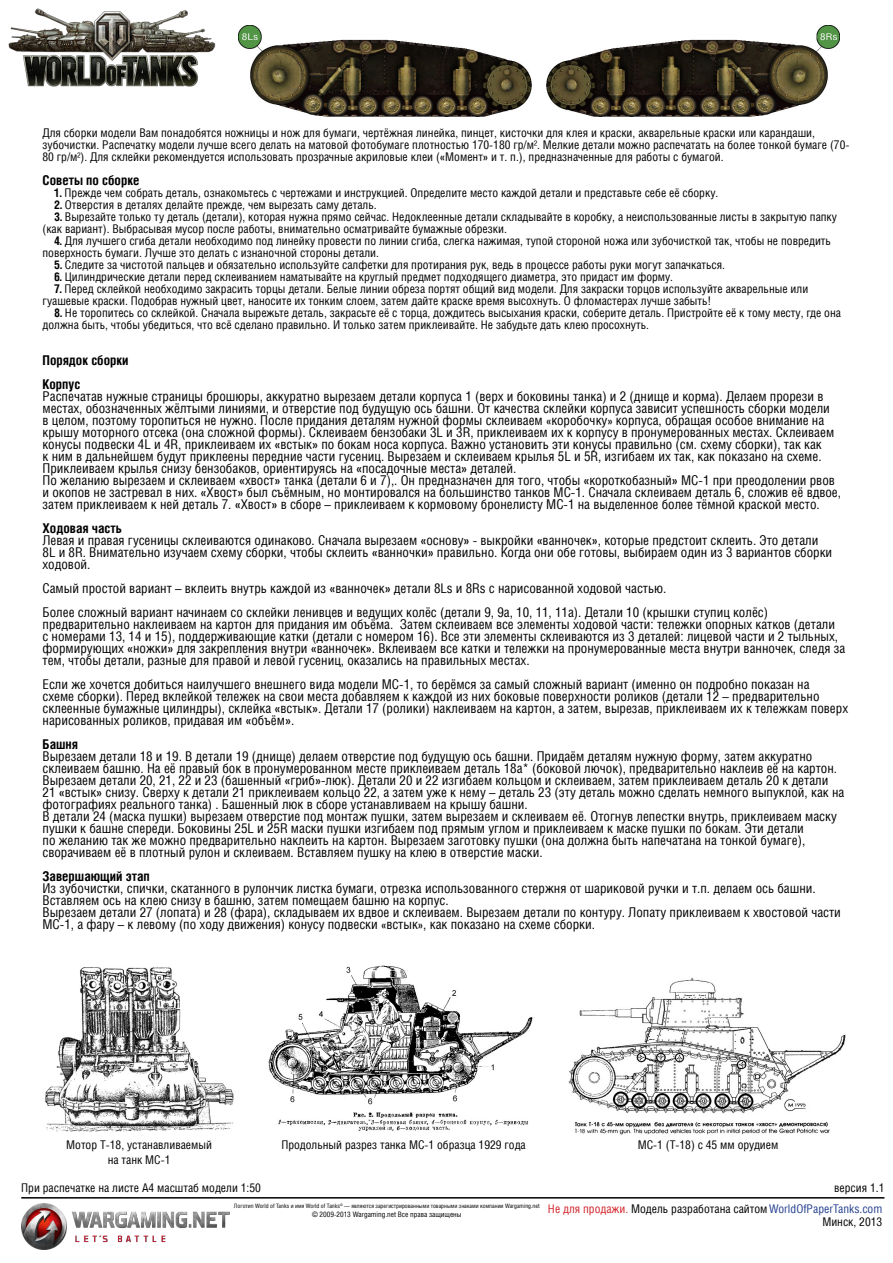
<style>
.page{position:relative;width:893px;height:1263px;background:#fff}
.page>*{position:absolute;margin:0;border:0;box-sizing:border-box;transform-origin:0 0}
.t1{font:13.5px/12px "War Helios Cond C";color:#000}
.t2{font:13.5px/24px "War Helios Cond C Bold";color:#000}
.t3{font:12px/12px "War Helios Cond C";color:#000}
.t4{font:7.5px "War Helios Cond C";color:#000}
.t5{font:6px "War Helios Cond C";color:#000}
.s1{font-family:"War Helios Cond C Bold"}
.s2{font-size:12px}
.s3{color:#d2232a}
.s4{color:#25408f}
</style>
<div class="page">
<hr style="left:21px;top:1197px;width:863px;height:1px;background:#000">
<img style="left:9px;top:9px;width:207px;height:78px">
<img style="left:21px;top:1203px;width:208px;height:46px">
<img style="left:238px;top:26px;width:601px;height:91px">
<img style="left:568px;top:978px;width:278px;height:157px">
<img style="left:45px;top:967px;width:189px;height:169px">
<img style="left:268px;top:965px;width:267px;height:166px">
<p class="t3" style="left:43px;top:126px;width:808px">Для сборки модели Вам понадобятся ножницы и нож для бумаги, чертёжная линейка, пинцет, кисточки для клея и краски, акварельные краски или карандаши, зубочистки. Распечатку модели лучше всего делать на матовой фотобумаге плотностью 170-180 гр/м². Мелкие детали можно распечатать на более тонкой бумаге (70-<br>80 гр/м²). Для склейки рекомендуется использовать прозрачные акриловые клеи («Момент» и т. п.), предназначенные для работы с бумагой.</p>
<p class="t2" style="left:43px;top:167px;width:98px">Советы по сборке</p>
<p class="t3" style="left:54px;top:186px;width:666px"><span class="s1">1.</span> Прежде чем собрать деталь, ознакомьтесь с чертежами и инструкцией. Определите место каждой детали и представьте себе её сборку.</p>
<p class="t3" style="left:54px;top:198px;width:324px"><span class="s1">2.</span> Отверстия в деталях делайте прежде, чем вырезать саму деталь.</p>
<p class="t3" style="left:43px;top:210px;width:796px;text-indent:12px"><span class="s1">3.</span> Вырезайте только ту деталь (детали), которая нужна прямо сейчас. Недоклеенные детали складывайте в коробку, а неиспользованные листы в закрытую папку (как вариант). Выбрасывая мусор после работы, внимательно осматривайте бумажные обрезки.</p>
<p class="t3" style="left:43px;top:234px;width:790px;text-indent:12px"><span class="s1">4.</span> Для лучшего сгиба детали необходимо под линейку провести по линии сгиба, слегка нажимая, тупой стороной ножа или зубочисткой так, чтобы не повредить поверхность бумаги. Лучше это делать с изнаночной стороны детали.</p>
<p class="t3" style="left:54px;top:258px;width:673px"><span class="s1">5.</span> Следите за чистотой пальцев и обязательно используйте салфетки для протирания рук, ведь в процессе работы руки могут запачкаться.</p>
<p class="t3" style="left:54px;top:270px;width:621px"><span class="s1">6.</span> Цилиндрические детали перед склеиванием наматывайте на круглый предмет подходящего диаметра, это придаст им форму.</p>
<p class="t3" style="left:43px;top:282px;width:767px;text-indent:12px"><span class="s1">7.</span> Перед склейкой необходимо закрасить торцы детали. Белые линии обреза портят общий вид модели. Для закраски торцов используйте акварельные или гуашевые краски. Подобрав нужный цвет, наносите их тонким слоем, затем дайте краске время высохнуть. О фломастерах лучше забыть!</p>
<p class="t3" style="left:43px;top:306px;width:800px;text-indent:12px"><span class="s1">8.</span> Не торопитесь со склейкой. Сначала вырежьте деталь, закрасьте её с торца, дождитесь высыхания краски, соберите деталь. Пристройте её к тому месту, где она должна быть, чтобы убедиться, что всё сделано правильно. И только затем приклеивайте. Не забудьте дать клею просохнуть.</p>
<p class="t2" style="left:43px;top:347px;width:88px">Порядок сборки<br>Корпус</p>
<p class="t1" style="left:43px;top:390px;width:800px">Распечатав нужные страницы брошюры, аккуратно вырезаем детали корпуса 1 (верх и боковины танка) и 2 (днище и корма). Делаем прорези в местах, обозначенных жёлтыми линиями, и отверстие под будущую ось башни. От качества склейки корпуса зависит успешность сборки модели<br>в целом, поэтому торопиться не нужно. После придания деталям нужной формы склеиваем <span class="s2">«</span>коробочку<span class="s2">»</span> корпуса, обращая особое внимание на крышу моторного отсека (она сложной формы). Склеиваем бензобаки 3L и 3R, приклеиваем их к корпусу в пронумерованных местах. Склеиваем конусы подвески 4L и 4R, приклеиваем их «встык» по бокам носа корпуса. Важно установить эти конусы правильно (см. схему сборки), так как<br>к ним в дальнейшем будут приклеены передние части гусениц. Вырезаем и склеиваем крылья 5L и 5R, изгибаем их так, как показано на схеме.<br>Приклеиваем крылья снизу бензобаков, ориентируясь на «посадочные места» деталей.<br>По желанию вырезаем и склеиваем «хвост» танка (детали 6 и 7),. Он предназначен для того, чтобы «короткобазный» МС-1 при преодолении рвов и окопов не застревал в них. «Хвост» был съёмным, но монтировался на большинство танков МС-1. Сначала склеиваем деталь 6, сложив её вдвое, затем приклеиваем к ней деталь 7. «Хвост» в сборе – приклеиваем к кормовому бронелисту МС-1 на выделенное более тёмной краской место.</p>
<p class="t2" style="left:43px;top:515px;width:81px">Ходовая часть</p>
<p class="t1" style="left:43px;top:534px;width:791px">Левая и правая гусеницы склеиваются одинаково. Сначала вырезаем «основу» - выкройки «ванночек», которые предстоит склеить. Это детали<br>8L и 8R. Внимательно изучаем схему сборки, чтобы склеить «ванночки» правильно. Когда они обе готовы, выбираем один из 3 вариантов сборки ходовой.</p>
<p class="t1" style="left:43px;top:576px;width:727px;line-height:24px">Самый простой вариант – вклеить внутрь каждой из «ванночек» детали 8Ls и 8Rs с нарисованной ходовой частью.<br>Более сложный вариант начинаем со склейки ленивцев и ведущих колёс (детали 9, 9a, 10, 11, 11a). Детали 10 (крышки ступиц колёс)</p>
<p class="t1" style="left:43px;top:618px;width:804px">предварительно наклеиваем на картон для придания им объёма. Затем склеиваем все элементы ходовой части: тележки опорных катков (детали<br>с номерами 13, 14 и 15), поддерживающие катки (детали с номером 16). Все эти элементы склеиваются из 3 деталей: лицевой части и 2 тыльных, формирующих «ножки» для закрепления внутри «ванночек». Вклеиваем все катки и тележки на пронумерованные места внутри ванночек, следя за тем, чтобы детали, разные для правой и левой гусениц, оказались на правильных местах.</p>
<p class="t1" style="left:43px;top:678px;width:807px">Если же хочется добиться наилучшего внешнего вида модели МС-1, то берёмся за самый сложный вариант (именно он подробно показан на<br>схеме сборки). Перед вклейкой тележек на свои места добавляем к каждой из них боковые поверхности роликов (детали 12 – предварительно склеенные бумажные цилиндры), склейка «встык». Детали 17 (ролики) наклеиваем на картон, а затем, вырезав, приклеиваем их к тележкам поверх нарисованных роликов, придавая им «объём».</p>
<p class="t2" style="left:43px;top:731px;width:37px">Башня</p>
<p class="t1" style="left:43px;top:750px;width:803px">Вырезаем детали 18 и 19. В детали 19 (днище) делаем отверстие под будущую ось башни. Придаём деталям нужную форму, затем аккуратно склеиваем башню. На её правый бок в пронумерованном месте приклеиваем деталь 18a* (боковой лючок), предварительно наклеив её на картон.<br>Вырезаем детали 20, 21, 22 и 23 (башенный «гриб»-люк). Детали 20 и 22 изгибаем кольцом и склеиваем, затем приклеиваем деталь 20 к детали 21 «встык» снизу. Сверху к детали 21 приклеиваем кольцо 22, а затем уже к нему – деталь 23 (эту деталь можно сделать немного выпуклой, как на фотографиях реального танка) . Башенный люк в сборе устанавливаем на крышу башни.<br>В детали 24 (маска пушки) вырезаем отверстие под монтаж пушки, затем вырезаем и склеиваем её. Отогнув лепестки внутрь, приклеиваем маску пушки к башне спереди. Боковины 25L и 25R маски пушки изгибаем под прямым углом и приклеиваем к маске пушки по бокам. Эти детали<br>по желанию так же можно предварительно наклеить на картон. Вырезаем заготовку пушки (она должна быть напечатана на тонкой бумаге), сворачиваем её в плотный рулон и склеиваем. Вставляем пушку на клею в отверстие маски.</p>
<p class="t2" style="left:43px;top:863px;width:109px">Завершающий этап</p>
<p class="t1" style="left:43px;top:882px;width:800px">Из зубочистки, спички, скатанного в рулончик листка бумаги, отрезка использованного стержня от шариковой ручки и т.п. делаем ось башни.<br>Вставляем ось на клею снизу в башню, затем помещаем башню на корпус.<br>Вырезаем детали 27 (лопата) и 28 (фара), складываем их вдвое и склеиваем. Вырезаем детали по контуру. Лопату приклеиваем к хвостовой части МС-1, а фару – к левому (по ходу движения) конусу подвески <span class="s2">«</span>встык<span class="s2">»</span>, как показано на схеме сборки.</p>
<p class="t3" style="left:66px;top:1137px;width:147px;line-height:14.4px;text-align:center">Мотор Т-18, устанавливаемый на танк МС-1</p>
<p class="t3" style="left:281px;top:1138px;width:246px">Продольный разрез танка МС-1 образца 1929 года</p>
<p class="t3" style="left:638px;top:1138px;width:142px">МС-1 (Т-18) с 45 мм орудием</p>
<p class="t3" style="left:21px;top:1181px;width:241px">При распечатке на листе А4 масштаб модели 1:50</p>
<p class="t5" style="left:234px;top:1202px;width:307px">Логотип World of Tanks и имя World of Tanks<sup>©</sup> — являются зарегистрированными товарными знаками компании Wargaming.net</p>
<p class="t4" style="left:312px;top:1209px;width:151px">© 2009-2013 Wargaming.net Все права защищены</p>
<p class="t3" style="left:548px;top:1176px;width:338px;line-height:21.3px;text-align:right">версия 1.1<br><span class="s3">Не для продажи.</span> Модель разработана сайтом<span class="s4">WorldOfPaperTanks.com</span></p>
<p class="t3" style="left:822px;top:1215px;width:61px">Минск, 2013</p>
</div>
